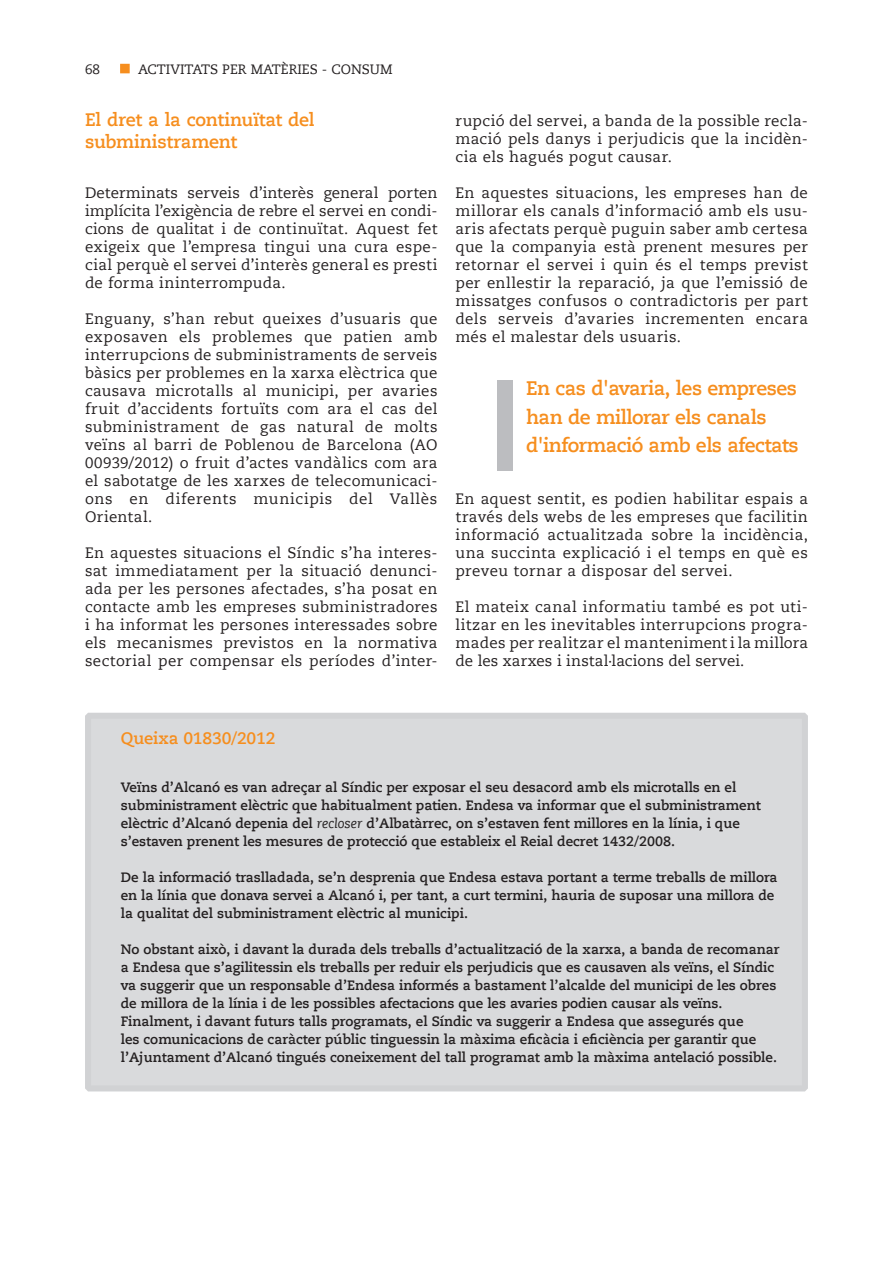
<style>
.page{position:relative;width:893px;height:1263px;background:#fff}
.page>*{position:absolute;margin:0;border:0;box-sizing:border-box;transform-origin:0 0}
.Destacat{font:700 19.5px/28.5px "Caecilia LT";letter-spacing:-.025em;color:#f68e1e}
.Titular_4t{font:700 18px/21.6px "Caecilia LT";letter-spacing:-.01em;color:#f68e1e}
.t1{font:700 16.5px "Caecilia LT";letter-spacing:-.01em;color:#f68e1e}
.Txt_gral{font:15px/18px "Caecilia LT";letter-spacing:.025em;color:#231f20;text-align:justify}
.t2{font:700 13.5px/18px "Caecilia LT";color:#231f20}
.t3{font:13.5px "Caecilia LT";color:#231f20}
.s1{font-weight:400;font-style:italic}
</style>
<div class="page">
<div style="left:120px;top:64px;width:10px;height:9px;background:#f68e1e;border:2px solid #f68e1e"></div>
<div style="left:497px;top:380px;width:16px;height:91px;background:#bcbdc0"></div>
<div style="left:88px;top:716px;width:717px;height:372px;background:#d9dadc"></div>
<div style="left:85px;top:713px;width:723px;height:378px;border:6px solid #d1d2d4"></div>
<p class="t3" style="left:85px;top:62px;width:17px">68</p>
<p class="t3" style="left:138px;top:62px;width:256px">ACTIVITATS PER MATÈRIES - CONSUM</p>
<p class="Titular_4t" style="left:85px;top:109px;width:231px">El dret a la continuïtat del subministrament</p>
<p class="Txt_gral" style="left:85px;top:184px;width:354px">Determinats serveis d’interès general porten implícita l’exigència de rebre el servei en condi&shy;cions de qualitat i de continuïtat. Aquest fet exigeix que l’empresa tingui una cura espe&shy;cial perquè el servei d’interès general es presti de forma ininterrompuda.</p>
<p class="Txt_gral" style="left:85px;top:310px;width:354px">Enguany, s’han rebut queixes d’usuaris que exposaven els problemes que patien amb interrupcions de subministraments de serveis bàsics per problemes en la xarxa elèctrica que causava microtalls al municipi, per avaries fruit d’accidents fortuïts com ara el cas del subministrament de gas natural de molts veïns al barri de Poblenou de Barcelona (AO 00939/2012) o fruit d’actes vandàlics com ara el sabotatge de les xarxes de telecomunicaci&shy;ons en diferents municipis del Vallès Oriental.</p>
<p class="Txt_gral" style="left:85px;top:544px;width:354px">En aquestes situacions el Síndic s’ha interes&shy;sat immediatament per la situació denunci&shy;ada per les persones afectades, s’ha posat en contacte amb les empreses subministradores i ha informat les persones interessades sobre els mecanismes previstos en la normativa sectorial per compensar els períodes d’inter-</p>
<p class="Txt_gral" style="left:455px;top:112px;width:354px">rupció del servei, a banda de la possible recla&shy;mació pels danys i perjudicis que la incidèn&shy;cia els hagués pogut causar.</p>
<p class="Txt_gral" style="left:455px;top:184px;width:354px">En aquestes situacions, les empreses han de millorar els canals d’informació amb els usu&shy;aris afectats perquè puguin saber amb certesa que la companyia està prenent mesures per retornar el servei i quin és el temps previst per enllestir la reparació, ja que l’emissió de missatges confusos o contradictoris per part dels serveis d’avaries incrementen encara més el malestar dels usuaris.</p>
<p class="Destacat" style="left:526px;top:375px;width:274px">En cas d'avaria, les empreses han de millorar els canals d'informació amb els afectats</p>
<p class="Txt_gral" style="left:455px;top:490px;width:354px">En aquest sentit, es podien habilitar espais a través dels webs de les empreses que facilitin informació actualitzada sobre la incidència, una succinta explicació i el temps en què es preveu tornar a disposar del servei.</p>
<p class="Txt_gral" style="left:455px;top:598px;width:354px">El mateix canal informatiu també es pot uti&shy;litzar en les inevitables interrupcions progra&shy;mades per realitzar el manteniment i la millora de les xarxes i instal·lacions del servei.</p>
<p class="t1" style="left:121px;top:729px;width:156px">Queixa 01830/2012</p>
<p class="t2" style="left:121px;top:779px;width:641px">Veïns d’Alcanó es van adreçar al Síndic per exposar el seu desacord amb els microtalls en el subministrament elèctric que habitualment patien. Endesa va informar que el subministrament elèctric d’Alcanó depenia del <span class="s1">recloser</span> d’Albatàrrec, on s’estaven fent millores en la línia, i que s’estaven prenent les mesures de protecció que estableix el Reial decret 1432/2008.</p>
<p class="t2" style="left:121px;top:869px;width:658px">De la informació traslladada, se’n desprenia que Endesa estava portant a terme treballs de millora en la línia que donava servei a Alcanó i, per tant, a curt termini, hauria de suposar una millora de la qualitat del subministrament elèctric al municipi.</p>
<p class="t2" style="left:121px;top:941px;width:660px">No obstant això, i davant la durada dels treballs d’actualització de la xarxa, a banda de recomanar a Endesa que s’agilitessin els treballs per reduir els perjudicis que es causaven als veïns, el Síndic va suggerir que un responsable d’Endesa informés a bastament l’alcalde del municipi de les obres de millora de la línia i de les possibles afectacions que les avaries podien causar als veïns.</p>
<p class="t2" style="left:121px;top:1013px;width:658px">Finalment, i davant futurs talls programats, el Síndic va suggerir a Endesa que assegurés que<br>les comunicacions de caràcter públic tinguessin la màxima eficàcia i eficiència per garantir que l’Ajuntament d’Alcanó tingués coneixement del tall programat amb la màxima antelació possible.</p>
</div>
